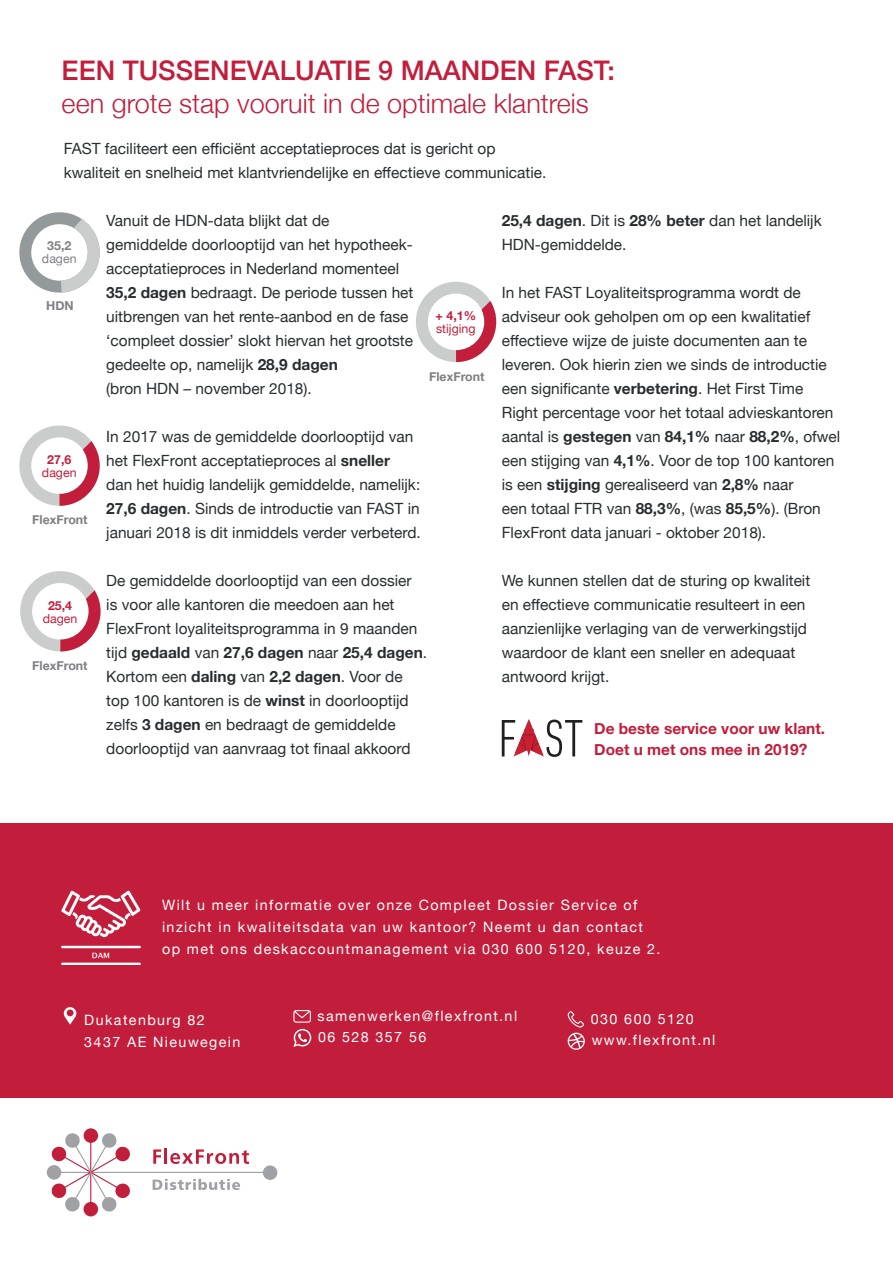
<style>
.page{position:relative;width:893px;height:1263px;background:#fff}
.page>*{position:absolute;margin:0;border:0;box-sizing:border-box;transform-origin:0 0}
.t1{font:300 27px "Helvetica Neue";color:#c21e3c}
.t2{font:500 27px "Helvetica Neue";color:#c21e3c}
.t3{font:15.45px/24px "Helvetica Neue";color:#292d2f}
.t4{font:700 15.45px/21px "Helvetica Neue";color:#c21e3c}
.t5{font:14.25px/21.8px "Helvetica Neue";letter-spacing:.1em;color:#fff}
.t6{font:700 12.3px "Helvetica Neue";color:#7d7f83}
.t7{font:12.3px "Helvetica Neue";color:#c21e3c}
.t8{font:700 12.3px "Helvetica Neue";color:#c21e3c}
.t9{font:12.3px "Helvetica Neue";color:#7d7f83}
.s1{font-weight:700}
</style>
<div class="page">
<hr style="left:54px;top:1172px;width:217px;height:1px;background:#a0a1a5">
<div style="left:263px;top:1165px;width:14px;height:15px;background:#a0a1a5;border-radius:50%"></div>
<div style="left:84px;top:1202px;width:14px;height:14px;background:#c11e3c;border-radius:50%"></div>
<div style="left:84px;top:1128px;width:14px;height:15px;background:#c11e3c;border-radius:50%"></div>
<div style="left:47px;top:1165px;width:14px;height:14px;background:#a0a1a5;border-radius:50%"></div>
<svg style="left:51px;top:1132px;width:80px;height:80px"></svg>
<svg style="left:153px;top:1149px;width:8px;height:15px"></svg>
<hr style="left:164px;top:1148px;width:3px;height:16px;background:#c11e3c">
<svg style="left:170px;top:1149px;width:79px;height:15px"></svg>
<svg style="left:153px;top:1179px;width:87px;height:11px"></svg>
<div style="left:0;top:823px;width:893px;height:274px;background:#c21e3c"></div>
<svg style="left:19px;top:212px;width:81px;height:81px"></svg>
<svg style="left:19px;top:425px;width:81px;height:81px"></svg>
<svg style="left:416px;top:282px;width:80px;height:80px"></svg>
<svg style="left:20px;top:571px;width:81px;height:80px"></svg>
<svg style="left:502px;top:719px;width:80px;height:38px"></svg>
<svg style="left:64px;top:1007px;width:12px;height:18px"></svg>
<svg style="left:293px;top:1010px;width:18px;height:13px"></svg>
<svg style="left:293px;top:1029px;width:18px;height:18px"></svg>
<svg style="left:568px;top:1011px;width:16px;height:16px"></svg>
<svg style="left:568px;top:1033px;width:17px;height:17px"></svg>
<img style="left:62px;top:890px;width:79px;height:74px">
<h1 class="t2" style="left:62px;top:49px;width:555px">EEN TUSSENEVALUATIE 9 MAANDEN FAST:</h1>
<h1 class="t1" style="left:62px;top:81px;width:529px">een grote stap vooruit in de optimale klantreis</h1>
<p class="t3" style="left:64px;top:138px;width:484px">FAST faciliteert een efficiënt acceptatieproces dat is gericht op kwaliteit en snelheid met klantvriendelijke en effectieve communicatie.</p>
<p class="t6" style="left:47px;top:236px;width:26px">35,2</p>
<p class="t9" style="left:42px;top:250px;width:36px">dagen</p>
<p class="t6" style="left:46px;top:296px;width:29px">HDN</p>
<p class="t8" style="left:47px;top:450px;width:26px">27,6</p>
<p class="t7" style="left:42px;top:464px;width:36px">dagen</p>
<p class="t6" style="left:32px;top:510px;width:57px">FlexFront</p>
<p class="t8" style="left:48px;top:596px;width:26px">25,4</p>
<p class="t7" style="left:43px;top:610px;width:36px">dagen</p>
<p class="t6" style="left:32px;top:656px;width:57px">FlexFront</p>
<p class="t3" style="left:106px;top:210px;width:309px">Vanuit de HDN-data blijkt dat de gemiddelde doorlooptijd van het hypotheek&shy;acceptatieproces in Nederland momenteel <span class="s1">35,2 dagen</span> bedraagt. De periode tussen het uitbrengen van het rente-aanbod en de fase ‘compleet dossier’ slokt hiervan het grootste gedeelte op, namelijk <span class="s1">28,9 dagen<br></span>(bron HDN – november 2018).</p>
<p class="t3" style="left:106px;top:426px;width:316px">In 2017 was de gemiddelde doorlooptijd van het FlexFront acceptatieproces al <span class="s1">sneller<br></span>dan het huidig landelijk gemiddelde, namelijk:<br><span class="s1">27,6 dagen</span>. Sinds de introductie van FAST in januari 2018 is dit inmiddels verder verbeterd.</p>
<p class="t3" style="left:106px;top:570px;width:322px">De gemiddelde doorlooptijd van een dossier<br>is voor alle kantoren die meedoen aan het FlexFront loyaliteitsprogramma in 9 maanden tijd <span class="s1">gedaald</span> van <span class="s1">27,6 dagen</span> naar <span class="s1">25,4 dagen</span>.<br>Kortom een <span class="s1">daling</span> van <span class="s1">2,2 dagen</span>. Voor de top 100 kantoren is de <span class="s1">winst</span> in doorlooptijd zelfs <span class="s1">3 dagen</span> en bedraagt de gemiddelde doorlooptijd van aanvraag tot finaal akkoord</p>
<p class="t8" style="left:436px;top:306px;width:42px">+ 4,1%</p>
<p class="t7" style="left:436px;top:320px;width:41px">stijging</p>
<p class="t6" style="left:429px;top:367px;width:57px">FlexFront</p>
<p class="t3" style="left:502px;top:210px;width:321px"><span class="s1">25,4 dagen</span>. Dit is <span class="s1">28% beter</span> dan het landelijk<br>HDN-gemiddelde.</p>
<p class="t3" style="left:502px;top:282px;width:340px">In het FAST Loyaliteitsprogramma wordt de adviseur ook geholpen om op een kwalitatief effectieve wijze de juiste documenten aan te leveren. Ook hierin zien we sinds de introductie een significante <span class="s1">verbetering</span>. Het First Time Right percentage voor het totaal advieskantoren aantal is <span class="s1">gestegen</span> van <span class="s1">84,1%</span> naar <span class="s1">88,2%</span>, ofwel een stijging van <span class="s1">4,1%</span>. Voor de top 100 kantoren is een <span class="s1">stijging</span> gerealiseerd van <span class="s1">2,8%</span> naar<br>een totaal FTR van <span class="s1">88,3%</span>, (was <span class="s1">85,5%</span>). (Bron FlexFront data januari - oktober 2018).</p>
<p class="t3" style="left:502px;top:570px;width:310px">We kunnen stellen dat de sturing op kwaliteit en effectieve communicatie resulteert in een aanzienlijke verlaging van de verwerkingstijd waardoor de klant een sneller en adequaat antwoord krijgt.</p>
<p class="t4" style="left:594px;top:718px;width:232px">De beste service voor uw klant.<br>Doet u met ons mee in 2019?</p>
<p class="t5" style="left:162px;top:895px;width:500px">Wilt u meer informatie over onze Compleet Dossier Service of inzicht in kwaliteitsdata van uw kantoor? Neemt u dan contact op met ons deskaccountmanagement via 030 600 5120, keuze 2.</p>
<p class="t5" style="left:84px;top:1010px;width:158px">Dukatenburg 82<br>3437 AE Nieuwegein</p>
<p class="t5" style="left:318px;top:1005px;width:201px">samenwerken@flexfront.nl<br>06 528 357 56</p>
<p class="t5" style="left:591px;top:1008px;width:126px">030 600 5120 www.flexfront.nl</p>
</div>
